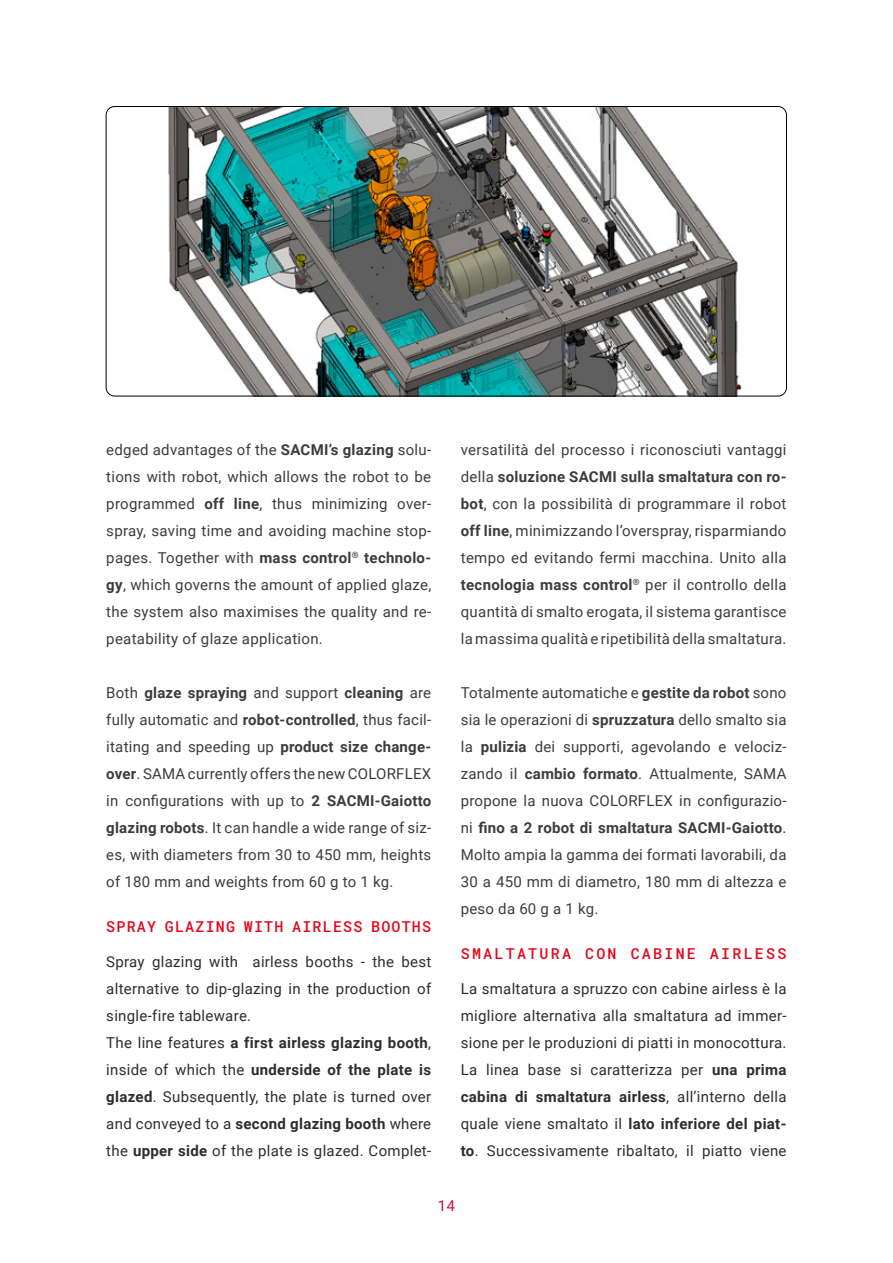
<style>
.page{position:relative;width:893px;height:1263px;background:#fff}
.page>*{position:absolute;margin:0;border:0;box-sizing:border-box;transform-origin:0 0}
.t1{font:15px/27px "Roboto";letter-spacing:.015em;color:#3c3c3a;text-align:justify}
.t2{font:15px/27px "Roboto";letter-spacing:.02em;color:#2d2d2d}
.t3{font:500 15px "Roboto Mono";letter-spacing:.08em;color:#e3061b}
.t4{font:500 15px "Roboto Mono";letter-spacing:.15em;color:#e3061b}
.t5{font:15px "Roboto Mono";color:#cc1139}
.s1{font-weight:700}
</style>
<div class="page">
<img style="left:168px;top:108px;width:576px;height:286px">
<p class="t1" style="left:106px;top:435px;width:326px">edged advantages of the <span class="s1">SACMI’s glazing</span> solu&shy;tions with robot, which allows the robot to be programmed <span class="s1">off line</span>, thus minimizing over&shy;spray, saving time and avoiding machine stop&shy;pages. Together with <span class="s1">mass control</span><sup>®</sup> <span class="s1">technolo&shy;gy</span>, which governs the amount of applied glaze, the system also maximises the quality and re&shy;peatability of glaze application.</p>
<p class="t1" style="left:106px;top:678px;width:326px">Both <span class="s1">glaze spraying</span> and support <span class="s1">cleaning</span> are fully automatic and <span class="s1">robot-controlled</span>, thus facil&shy;itating and speeding up <span class="s1">product size change&shy;over</span>. SAMA currently offers the new COLORFLEX in configurations with up to <span class="s1">2 SACMI-Gaiotto glazing robots</span>. It can handle a wide range of siz&shy;es, with diameters from 30 to 450 mm, heights of 180 mm and weights from 60 g to 1 kg.</p>
<p class="t3" style="left:106px;top:916px;width:326px">SPRAY GLAZING WITH AIRLESS BOOTHS</p>
<p class="t2" style="left:106px;top:948px;width:326px">Spray glazing with airless booths - the best alternative to dip-glazing in the production of single-fire tableware.<br>The line features <span class="s1">a first airless glazing booth</span>, inside of which the <span class="s1">underside of the plate is glazed</span>. Subsequently, the plate is turned over and conveyed to a <span class="s1">second glazing booth</span> where the <span class="s1">upper side</span> of the plate is glazed. Complet-</p>
<p class="t1" style="left:461px;top:435px;width:327px">versatilità del processo i riconosciuti vantaggi della <span class="s1">soluzione SACMI sulla smaltatura con ro&shy;bot</span>, con la possibilità di programmare il robot <span class="s1">off line</span>, minimizzando l’overspray, risparmiando tempo ed evitando fermi macchina. Unito alla <span class="s1">tecnologia mass control</span><sup>®</sup> per il controllo della quantità di smalto erogata, il sistema garantisce la massima qualità e ripetibilità della smaltatura.</p>
<p class="t1" style="left:461px;top:678px;width:327px">Totalmente automatiche e <span class="s1">gestite da robot</span> sono sia le operazioni di <span class="s1">spruzzatura</span> dello smalto sia la <span class="s1">pulizia</span> dei supporti, agevolando e velociz&shy;zando il <span class="s1">cambio formato</span>. Attualmente, SAMA propone la nuova COLORFLEX in configurazio&shy;ni <span class="s1">fino a 2 robot di smaltatura SACMI-Gaiotto</span>.<br>Molto ampia la gamma dei formati lavorabili, da 30 a 450 mm di diametro, 180 mm di altezza e peso da 60 g a 1 kg.</p>
<p class="t4" style="left:461px;top:943px;width:327px">SMALTATURA CON CABINE AIRLESS</p>
<p class="t2" style="left:461px;top:975px;width:327px;text-align:justify">La smaltatura a spruzzo con cabine airless è la migliore alternativa alla smaltatura ad immer&shy;sione per le produzioni di piatti in monocottura.<br>La linea base si caratterizza per <span class="s1">una prima cabina di smaltatura airless</span>, all’interno della quale viene smaltato il <span class="s1">lato inferiore del piat&shy;to</span>. Successivamente ribaltato, il piatto viene</p>
<p class="t5" style="left:437px;top:1195px;width:19px">14</p>
</div>
